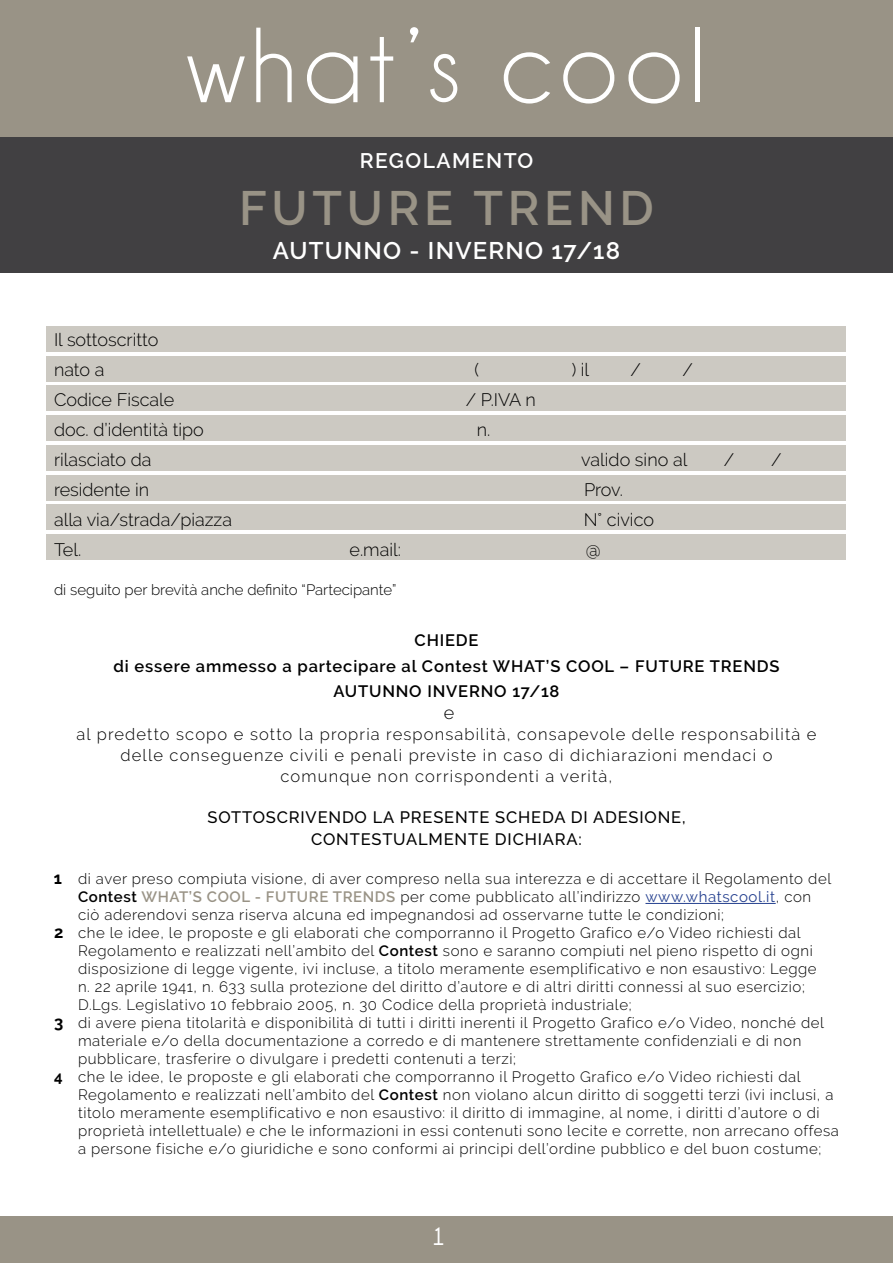
<style>
.page{position:relative;width:893px;height:1263px;background:#fff}
.page>*{position:absolute;margin:0;border:0;box-sizing:border-box;transform-origin:0 0}
.t1{font:108px "Champagne&Limousines";letter-spacing:.06em;color:#fff}
.t2{font:600 48px "Raleway";letter-spacing:.1em;color:#999386}
.t3{font:700 25.5px "Champagne&Limousines";color:#fff}
.t4{font:600 24px "Raleway";letter-spacing:.05em;color:#fff}
.t5{font:600 21px "Raleway";letter-spacing:.07em;color:#fff}
.t6{font:300 18px/30px "Raleway";color:#000}
.t7{font:300 16.5px/21px "Raleway";letter-spacing:.07em;color:#000;text-align:center}
.t8{font:600 16.5px/25.5px "Raleway";letter-spacing:.05em;color:#000}
.t9{font:500 16.5px/21.6px "Raleway";letter-spacing:.05em;color:#000;text-align:center}
.t10{font:300 15px/18px "Raleway";letter-spacing:.04em;color:#000}
.t11{font:300 15px "Raleway";color:#000}
.s1{font-weight:700;font-size:16.5px}
.s2{font-weight:600}
.s3{font-weight:600;color:#999386}
.s4{font-weight:400;color:#25408f}
.s5{font-weight:700}
</style>
<div class="page">
<div style="left:0;top:136px;width:893px;height:136px;background:#414042"></div>
<div style="left:0;top:0;width:893px;height:136px;background:#999386"></div>
<div style="left:47px;top:326px;width:799px;height:26px;background:#ccc9c2"></div>
<div style="left:47px;top:356px;width:799px;height:25px;background:#ccc9c2"></div>
<div style="left:47px;top:386px;width:799px;height:25px;background:#ccc9c2"></div>
<div style="left:47px;top:415px;width:799px;height:26px;background:#ccc9c2"></div>
<div style="left:47px;top:445px;width:799px;height:26px;background:#ccc9c2"></div>
<div style="left:47px;top:475px;width:799px;height:25px;background:#ccc9c2"></div>
<div style="left:47px;top:505px;width:799px;height:25px;background:#ccc9c2"></div>
<div style="left:47px;top:534px;width:799px;height:26px;background:#ccc9c2"></div>
<hr style="left:645px;top:903px;width:131px;height:1px;background:#25408f">
<div style="left:0;top:1216px;width:893px;height:47px;background:#999386"></div>
<h1 class="t1" style="left:187px;top:5px;width:520px">what’s cool</h1>
<p class="t6" style="left:54px;top:325px;width:106px">Il sottoscritto nato a</p>
<h3 class="t5" style="left:360px;top:148px;width:175px">Regolamento</h3>
<h2 class="t2" style="left:239px;top:180px;width:416px">FUTURE TREN D</h2>
<h3 class="t4" style="left:273px;top:237px;width:349px">Autunno - Inverno 17/18</h3>
<p class="t6" style="left:475px;top:355px;width:6px">(</p>
<p class="t6" style="left:572px;top:355px;width:19px">) il</p>
<p class="t6" style="left:630px;top:355px;width:12px">/</p>
<p class="t6" style="left:682px;top:355px;width:12px">/</p>
<p class="t6" style="left:54px;top:385px;width:122px">Codice Fiscale</p>
<p class="t6" style="left:466px;top:385px;width:71px">/ P.IVA n</p>
<p class="t6" style="left:54px;top:415px;width:151px">doc. d’identità tipo</p>
<p class="t6" style="left:477px;top:415px;width:15px">n.</p>
<p class="t6" style="left:54px;top:445px;width:99px">rilasciato da</p>
<p class="t6" style="left:581px;top:445px;width:108px">valido sino al</p>
<p class="t6" style="left:724px;top:445px;width:12px">/</p>
<p class="t6" style="left:771px;top:445px;width:12px">/</p>
<p class="t6" style="left:54px;top:475px;width:97px">residente in</p>
<p class="t6" style="left:584px;top:475px;width:40px">Prov.</p>
<p class="t6" style="left:54px;top:505px;width:180px">alla via/strada/piazza</p>
<p class="t6" style="left:584px;top:505px;width:72px">N° civico</p>
<p class="t6" style="left:54px;top:535px;width:29px">Tel.</p>
<p class="t6" style="left:350px;top:535px;width:53px">e.mail:</p>
<p class="t6" style="left:586px;top:535px;width:17px">@</p>
<p class="t11" style="left:54px;top:581px;width:344px">di seguito per brevità anche definito “Partecipante”</p>
<p class="t8" style="left:113px;top:627px;width:478px;text-indent:301px">CHIEDE<br>di essere ammesso a partecipare al Contest WHAT’S COOL</p>
<p class="t8" style="left:620px;top:653px;width:161px">– FUTURE TREN DS</p>
<p class="t8" style="left:333px;top:678px;width:228px">Autunno Inverno 17/18</p>
<p class="t6" style="left:444px;top:697px;width:12px">e</p>
<p class="t7" style="left:77px;top:723px;width:741px">al predetto scopo e sotto la propria responsabilità, consapevole delle responsabilità e delle conseguenze civili e penali previste in caso di dichiarazioni mendaci o comunque non corrispondenti a verità,</p>
<p class="t9" style="left:207px;top:806px;width:480px">SOTTOSCRIVENDO LA PRESENTE SCHEDA DI ADESIONE,<br>CONTESTUALMENTE DICHIARA:</p>
<p class="t10" style="left:78px;top:870px;width:755px;text-indent:-24px"><span class="s1">1</span> di aver preso compiuta visione, di aver compreso nella sua interezza e di accettare il Regolamento del<br><span class="s2">Contest</span> <span class="s3">WHAT’S COOL</span></p>
<p class="t10" style="left:255px;top:888px;width:558px"><span class="s3">- FUTURE TREN DS</span> per come pubblicato all’indirizzo <span class="s4">www.whatscool.it</span>, con</p>
<p class="t10" style="left:78px;top:906px;width:647px">ciò aderendovi senza riserva alcuna ed impegnandosi ad osservarne tutte le condizioni;</p>
<p class="t10" style="left:54px;top:924px;width:748px"><span class="s1">2</span> che le idee, le proposte e gli elaborati che comporranno il Progetto Grafico e/o Video richiesti dal</p>
<p class="t10" style="left:78px;top:942px;width:736px">Regolamento e realizzati nell’ambito del <span class="s2">Contest</span> sono e saranno compiuti nel pieno rispetto di ogni</p>
<p class="t10" style="left:78px;top:960px;width:740px">disposizione di legge vigente, ivi incluse, a titolo meramente esemplificativo e non esaustivo: Legge</p>
<p class="t10" style="left:78px;top:978px;width:728px">n. 22 aprile 1941, n. 633 sulla protezione del diritto d’autore e di altri diritti connessi al suo esercizio;</p>
<p class="t10" style="left:78px;top:996px;width:555px">D.Lgs. Legislativo 10 febbraio 2005, n. 30 Codice della proprietà industriale;</p>
<p class="t10" style="left:54px;top:1014px;width:772px"><span class="s1">3</span> di avere piena titolarità e disponibilità di tutti i diritti inerenti il Progetto Grafico e/o Video, nonché del</p>
<p class="t10" style="left:78px;top:1032px;width:725px">materiale e/o della documentazione a corredo e di mantenere strettamente confidenziali e di non</p>
<p class="t10" style="left:78px;top:1050px;width:440px">pubblicare, trasferire o divulgare i predetti contenuti a terzi;</p>
<p class="t10" style="left:54px;top:1068px;width:748px"><span class="s5">4</span> che le idee, le proposte e gli elaborati che comporranno il Progetto Grafico e/o Video richiesti dal</p>
<p class="t10" style="left:78px;top:1086px;width:757px">Regolamento e realizzati nell’ambito del <span class="s2">Contest</span> non violano alcun diritto di soggetti terzi (ivi inclusi, a</p>
<p class="t10" style="left:78px;top:1104px;width:743px">titolo meramente esemplificativo e non esaustivo: il diritto di immagine, al nome, i diritti d’autore o di</p>
<p class="t10" style="left:78px;top:1122px;width:762px">proprietà intellettuale) e che le informazioni in essi contenuti sono lecite e corrette, non arrecano offesa</p>
<p class="t10" style="left:78px;top:1140px;width:745px">a persone fisiche e/o giuridiche e sono conformi ai principi dell’ordine pubblico e del buon costume;</p>
<h3 class="t3" style="left:432px;top:1221px;width:15px">1</h3>
</div>
